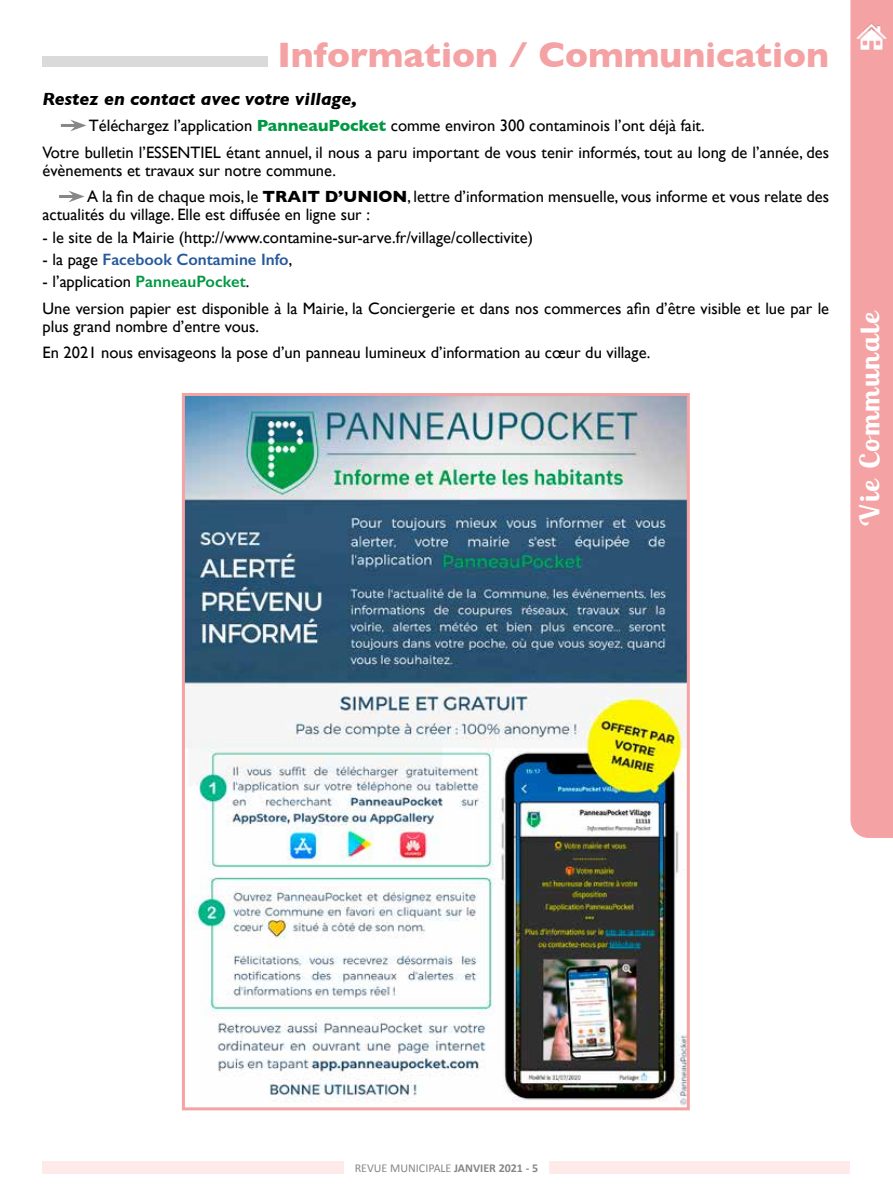
<style>
.page{position:relative;width:893px;height:1191px;background:#fff}
.page>*{position:absolute;margin:0;border:0;box-sizing:border-box;transform-origin:0 0}
.t1{font:700 36px "Gill Sans";color:#f4a2a4}
.t2{font:700 27px "Lobster Two";color:#fff;scale:1.1 1}
.t3{font:italic 700 18px "Gill Sans";color:#000}
.t4{font:16.5px/26.5px "Gill Sans";color:#000}
.t5{font:600 16.5px "Gill Sans";color:#275a9c}
.t6{font:12px "Calibri";color:#878787}
.s1{font-weight:700;color:#009843}
.s2{font-weight:700}
.s3{font-weight:400;color:#000}
.s4{font-weight:600;color:#009843}
</style>
<div class="page">
<div style="left:43px;top:1161px;width:807px;height:13px;background:#fdeae9"></div>
<div style="left:344px;top:1152px;width:205px;height:30px;background:#fff"></div>
<div style="left:850px;top:0;width:43px;height:838px;background:#f4a2a4"></div>
<img style="left:856px;top:21px;width:31px;height:31px">
<hr style="left:61px;top:124px;width:15px;height:3px;background:#878787">
<svg style="left:71px;top:120px;width:15px;height:11px"></svg>
<hr style="left:59px;top:195px;width:15px;height:3px;background:#878787">
<svg style="left:69px;top:191px;width:16px;height:11px"></svg>
<div style="left:43px;top:56px;width:225px;height:11px;background:#dadada"></div>
<img style="left:186px;top:397px;width:500px;height:708px">
<div style="left:182px;top:393px;width:508px;height:717px;border:3px solid #f4a2a4"></div>
<h1 class="t1" style="left:277px;top:27px;width:553px">Information / Communication</h1>
<p class="t3" style="left:43px;top:88px;width:316px">Restez en contact avec votre village,</p>
<p class="t4" style="left:43px;top:112px;width:788px;text-indent:46px">Téléchargez l’application <span class="s1">PanneauPocket</span> comme environ 300 contaminois l’ont déjà fait.<br>Votre bulletin l’ESSENTIEL étant annuel, il nous a paru important de vous tenir informés, tout au long de l’année, des</p>
<p class="t4" style="left:87px;top:157px;width:744px;text-indent:-44px">évènements et travaux sur notre commune.<br>A la fin de chaque mois, le <span class="s2">TRAIT D’UNION</span>, lettre d’information mensuelle, vous informe et vous relate des</p>
<p class="t4" style="left:43px;top:201px;width:329px">actualités du village. Elle est diffusée en ligne sur :</p>
<p class="t4" style="left:43px;top:224px;width:492px">- le site de la Mairie (http://www.contamine-sur-arve.fr/village/collectivite)</p>
<p class="t5" style="left:43px;top:249px;width:251px"><span class="s3">- la page</span> Facebook Contamine Info<span class="s3">,</span></p>
<p class="t4" style="left:43px;top:268px;width:788px">- l’application <span class="s4">PanneauPocket</span>.<br>Une version papier est disponible à la Mairie, la Conciergerie et dans nos commerces afin d’être visible et lue par le</p>
<p class="t4" style="left:43px;top:313px;width:609px">plus grand nombre d’entre vous.<br>En 2021 nous envisageons la pose d’un panneau lumineux d’information au cœur du village.</p>
<h2 class="t2" style="left:852px;top:525px;width:197px;rotate:-90deg">Vie Communale</h2>
<p class="t6" style="left:355px;top:1160px;width:185px">REVUE MUNICIPALE <span class="s2">JANVIER 2021 - 5</span></p>
</div>
